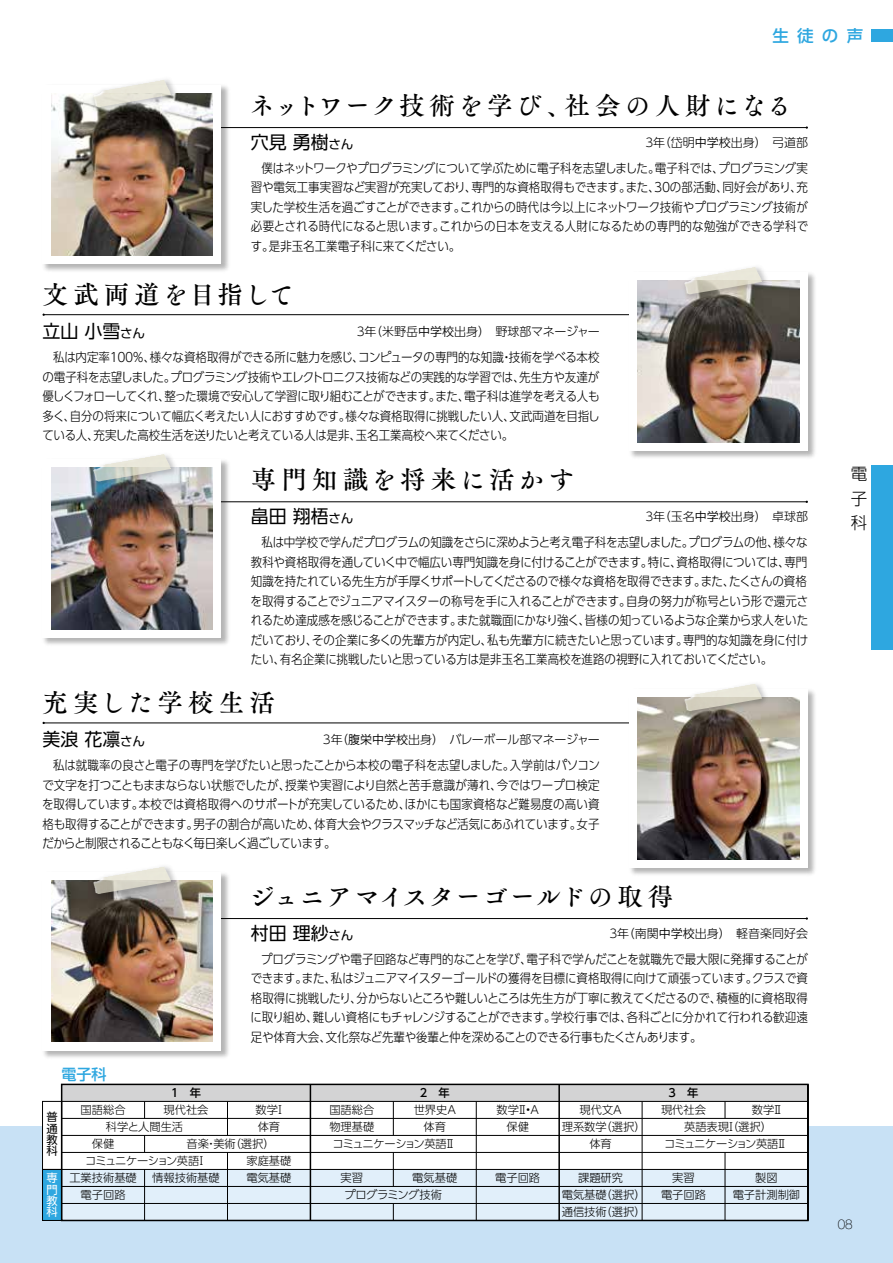
<style>
.page{position:relative;width:893px;height:1263px;background:#fff}
.page>*{position:absolute;margin:0;border:0;box-sizing:border-box;transform-origin:0 0}
.t1{font:25.5px "Tsuku A Old Min Pr 6 D";letter-spacing:.12em;color:#000}
.t2{font:25.5px "Tsuku A Old Min Pr 6 D";letter-spacing:.06em;color:#000}
.t3{font:25.5px "Tsuku A Old Min Pr 6 D";letter-spacing:.17em;color:#000}
.t4{font:25.5px "Tsuku A Old Min Pr 6 D";letter-spacing:.2em;color:#000}
.t5{font:18px "UD Shin Go Pro";color:#000}
.t6{font:500 16.5px "UD Shin Go Pro";color:#2ea7e0}
.t7{font:300 16.5px/24.8px "UD Shin Go Pro";color:#000;text-align:justify}
.t8{font:500 15px "UD Shin Go Pro";color:#2ea7e0}
.t9{font:100 13.5px "Helvetica Neue";color:#000}
.t10{font:300 12.75px/19.5px "UD Shin Go C Oniz Pr 6";color:#000;text-align:justify}
.t11{font:300 12px "UD Shin Go Pro";color:#000}
.t12{font:300 12px "UD Shin Go Pro";letter-spacing:-.025em;color:#000}
.t13{font:300 11.25px/17px "UD Shin Go Pro";color:#000;text-align:center}
.t14{font:300 11.25px/17px "UD Shin Go Pro";letter-spacing:-.035em;color:#000;text-align:center}
.t15{font:300 11.25px "UD Shin Go Pro";letter-spacing:-.075em;color:#000}
.t16{font:500 11.25px "UD Shin Go Pro";color:#000}
.t17{font:11.25px/11.2px "UD Shin Go Pro";color:#000;text-align:justify}
.t18{font:11.25px/11.2px "UD Shin Go Pro";color:#fff;text-align:justify}
.s1{font-size:12.6px}
.s2{font-family:"Koz Go Pr 6 N";font-weight:400}
</style>
<div class="page">
<div style="left:0;top:1127px;width:893px;height:136px;background:#c8e1f5"></div>
<hr style="left:44px;top:127px;width:763px;height:1px;background:#000">
<hr style="left:44px;top:314px;width:763px;height:1px;background:#000">
<hr style="left:44px;top:501px;width:763px;height:1px;background:#000">
<hr style="left:44px;top:918px;width:763px;height:1px;background:#000">
<hr style="left:44px;top:723px;width:763px;height:1px;background:#000">
<div style="left:43px;top:1169px;width:19px;height:51px;background:#2ea7e0"></div>
<div style="left:43px;top:1101px;width:19px;height:68px;background:#fff"></div>
<div style="left:62px;top:1169px;width:746px;height:51px;background:#e1effa"></div>
<div style="left:62px;top:1101px;width:746px;height:68px;background:#fff"></div>
<div style="left:62px;top:1084px;width:746px;height:17px;background:#d3d3d4"></div>
<img style="left:44px;top:85px;width:189px;height:186px">
<div style="left:43px;top:85px;width:178px;height:179px;background:#fff"></div>
<img style="left:51px;top:94px;width:162px;height:161px">
<img style="left:627px;top:273px;width:188px;height:185px">
<div style="left:629px;top:272px;width:179px;height:179px;background:#fff"></div>
<img style="left:638px;top:281px;width:161px;height:161px">
<img style="left:44px;top:460px;width:189px;height:185px">
<div style="left:43px;top:459px;width:178px;height:179px;background:#fff"></div>
<img style="left:51px;top:468px;width:162px;height:161px">
<img style="left:44px;top:873px;width:189px;height:185px">
<div style="left:43px;top:872px;width:178px;height:178px;background:#fff"></div>
<img style="left:51px;top:880px;width:162px;height:162px">
<img style="left:627px;top:690px;width:188px;height:185px">
<div style="left:629px;top:689px;width:179px;height:178px;background:#fff"></div>
<img style="left:638px;top:697px;width:161px;height:162px">
<div style="left:61px;top:1084px;width:748px;height:137px;border:2px solid #000"></div>
<hr style="left:62px;top:1203px;width:746px;height:1px;background:#000">
<hr style="left:62px;top:1186px;width:746px;height:1px;background:#000">
<hr style="left:62px;top:1169px;width:746px;height:1px;background:#000">
<hr style="left:62px;top:1152px;width:746px;height:1px;background:#000">
<hr style="left:62px;top:1135px;width:746px;height:1px;background:#000">
<hr style="left:62px;top:1118px;width:746px;height:1px;background:#000">
<hr style="left:62px;top:1101px;width:746px;height:1px;background:#000">
<hr style="left:310px;top:1084px;width:1px;height:136px;background:#000">
<hr style="left:227px;top:1101px;width:1px;height:34px;background:#000">
<svg style="left:144px;top:1136px;width:1px;height:16px"></svg>
<hr style="left:144px;top:1169px;width:1px;height:51px;background:#000">
<svg style="left:144px;top:1102px;width:1px;height:16px"></svg>
<hr style="left:227px;top:1152px;width:1px;height:68px;background:#000">
<hr style="left:558px;top:1084px;width:2px;height:136px;background:#000">
<hr style="left:393px;top:1152px;width:1px;height:34px;background:#000">
<svg style="left:393px;top:1204px;width:1px;height:16px"></svg>
<hr style="left:393px;top:1101px;width:1px;height:34px;background:#000">
<hr style="left:476px;top:1101px;width:1px;height:119px;background:#000">
<hr style="left:807px;top:1084px;width:2px;height:136px;background:#000">
<svg style="left:725px;top:1101px;width:1px;height:17px"></svg>
<hr style="left:642px;top:1101px;width:1px;height:119px;background:#000">
<hr style="left:725px;top:1152px;width:1px;height:68px;background:#000">
<div style="left:42px;top:1101px;width:20px;height:69px;border:1px solid #000"></div>
<div style="left:42px;top:1169px;width:20px;height:52px;border:1px solid #000"></div>
<div style="left:872px;top:465px;width:21px;height:185px;background:#2ea7e0"></div>
<div style="left:872px;top:30px;width:21px;height:12px;background:#2ea7e0"></div>
<img style="left:88px;top:79px;width:92px;height:38px">
<img style="left:93px;top:80px;width:78px;height:27px">
<img style="left:679px;top:270px;width:92px;height:33px">
<img style="left:684px;top:267px;width:78px;height:27px">
<img style="left:88px;top:458px;width:92px;height:32px">
<img style="left:93px;top:454px;width:78px;height:28px">
<img style="left:88px;top:870px;width:92px;height:33px">
<img style="left:93px;top:866px;width:78px;height:28px">
<img style="left:679px;top:688px;width:91px;height:32px">
<img style="left:684px;top:684px;width:78px;height:27px">
<p class="t6" style="left:772px;top:23px;width:92px">生徒の声</p>
<h1 class="t1" style="left:250px;top:82px;width:543px">ネットワーク技術を学び、社会の人財になる</h1>
<h2 class="t5" style="left:251px;top:127px;width:104px">穴見 勇樹<span class="s1">さん</span></h2>
<p class="t11" style="left:645px;top:132px;width:164px">3年（岱明<span class="s2">中学校</span>出身）　弓道部</p>
<p class="t10" style="left:251px;top:158px;width:559px;text-indent:11px">僕はネットワークやプログラミングについて学ぶために電子科を志望しました。電子科では、プログラミング実習や電気工事実習など実習が充実しており、専門的な資格取得もできます。また、３０の部活動、同好会があり、充実した学校生活を過ごすことができます。これからの時代は今以上にネットワーク技術やプログラミング技術が必要とされる時代になると思います。これからの日本を支える人財になるための専門的な勉強ができる学科です。是非玉名工業電子科に来てください。</p>
<h1 class="t1" style="left:43px;top:272px;width:253px">文武両道を目指して</h1>
<h2 class="t5" style="left:43px;top:316px;width:104px">立山 小雪<span class="s1">さん</span></h2>
<p class="t11" style="left:357px;top:322px;width:245px">3年（米野岳<span class="s2">中学校</span>出身）　野球部マネージャー</p>
<p class="t10" style="left:42px;top:347px;width:559px;text-indent:11px">私は内定率１００％、様々な資格取得ができる所に魅力を感じ、コンピュータの専門的な知識・技術を学べる本校の電子科を志望しました。プログラミング技術やエレクトロニクス技術などの実践的な学習では、先生方や友達が優しくフォローしてくれ、整った環境で安心して学習に取り組むことができます。また、電子科は進学を考える人も多く、自分の将来について幅広く考えたい人におすすめです。様々な資格取得に挑戦したい人、文武両道を目指している人、充実した高校生活を送りたいと考えている人は是非、玉名工業高校へ来てください。</p>
<h1 class="t3" style="left:251px;top:457px;width:325px">専門知識を将来に活かす</h1>
<h2 class="t5" style="left:251px;top:501px;width:104px">畠田 翔梧<span class="s1">さん</span></h2>
<p class="t11" style="left:645px;top:507px;width:164px">3年（玉名<span class="s2">中学校</span>出身）　卓球部</p>
<p class="t10" style="left:251px;top:532px;width:559px;text-indent:11px">私は中学校で学んだプログラムの知識をさらに深めようと考え電子科を志望しました。プログラムの他、様々な教科や資格取得を通していく中で幅広い専門知識を身に付けることができます。特に、資格取得については、専門知識を持たれている先生方が手厚くサポートしてくださるので様々な資格を取得できます。また、たくさんの資格を取得することでジュニアマイスターの称号を手に入れることができます。自身の努力が称号という形で還元されるため達成感を感じることができます。また就職面にかなり強く、皆様の知っているような企業から求人をいただいており、その企業に多くの先輩方が内定し、私も先輩方に続きたいと思っています。専門的な知識を身に付けたい、有名企業に挑戦したいと思っている方は是非玉名工業高校を進路の視野に入れておいてください。</p>
<h1 class="t4" style="left:43px;top:680px;width:234px">充実した学校生活</h1>
<h2 class="t5" style="left:43px;top:725px;width:104px">美浪 花凛<span class="s1">さん</span></h2>
<p class="t12" style="left:323px;top:730px;width:278px">3年（<span class="s2">腹栄中学校</span>出身）　バレーボール部マネージャー</p>
<p class="t10" style="left:42px;top:755px;width:559px;text-indent:11px">私は就職率の良さと電子の専門を学びたいと思ったことから本校の電子科を志望しました。入学前はパソコンで文字を打つこともままならない状態でしたが、授業や実習により自然と苦手意識が薄れ、今ではワープロ検定を取得しています。本校では資格取得へのサポートが充実しているため、ほかにも国家資格など難易度の高い資格も取得することができます。男子の割合が高いため、体育大会やクラスマッチなど活気にあふれています。女子だからと制限されることもなく毎日楽しく過ごしています。</p>
<h1 class="t2" style="left:249px;top:873px;width:426px">ジュニアマイスターゴールドの取得</h1>
<h2 class="t5" style="left:251px;top:918px;width:104px">村田 理紗<span class="s1">さん</span></h2>
<p class="t11" style="left:609px;top:923px;width:200px">3年（南関<span class="s2">中学校</span>出身）　軽音楽同好会</p>
<p class="t8" style="left:62px;top:1062px;width:46px">電子科</p>
<p class="t16" style="left:171px;top:1084px;width:31px">1　年</p>
<p class="t10" style="left:251px;top:948px;width:559px;text-indent:11px">プログラミングや電子回路など専門的なことを学び、電子科で学んだことを就職先で最大限に発揮することができます。また、私はジュニアマイスターゴールドの獲得を目標に資格取得に向けて頑張っています。クラスで資格取得に挑戦したり、分からないところや難しいところは先生方が丁寧に教えてくださるので、積極的に資格取得に取り組め、難しい資格にもチャレンジすることができます。学校行事では、各科ごとに分かれて行われる歓迎遠足や体育大会、文化祭など先輩や後輩と仲を深めることのできる行事もたくさんあります。</p>
<p class="t16" style="left:420px;top:1084px;width:31px">2　年</p>
<p class="t16" style="left:669px;top:1084px;width:31px">3　年</p>
<p class="t17" style="left:46px;top:1111px;width:12px">普通教科</p>
<p class="t18" style="left:46px;top:1172px;width:12px">専門教科</p>
<p class="t13" style="left:256px;top:1101px;width:32px;text-align:left">数学Ⅰ体育</p>
<p class="t13" style="left:246px;top:1152px;width:46px;text-align:left">家庭基礎電気基礎</p>
<p class="t13" style="left:81px;top:1101px;width:46px">国語総合</p>
<p class="t13" style="left:92px;top:1135px;width:24px">保健</p>
<p class="t13" style="left:69px;top:1169px;width:69px">工業技術基礎電子回路</p>
<p class="t13" style="left:164px;top:1101px;width:47px">現代社会</p>
<p class="t13" style="left:106px;top:1118px;width:79px">科学と人間生活</p>
<p class="t15" style="left:85px;top:1152px;width:123px">コミュニケーション英語Ⅰ</p>
<p class="t13" style="left:186px;top:1135px;width:90px">音楽・美術（選択）</p>
<p class="t13" style="left:152px;top:1169px;width:69px">情報技術基礎</p>
<p class="t13" style="left:329px;top:1101px;width:46px;text-align:left">国語総合物理基礎</p>
<p class="t13" style="left:414px;top:1101px;width:45px">世界史Ａ体育</p>
<p class="t15" style="left:333px;top:1135px;width:125px">コミュニケーション英語Ⅱ</p>
<p class="t14" style="left:344px;top:1186px;width:99px">プログラミング技術</p>
<p class="t13" style="left:412px;top:1169px;width:46px">電気基礎</p>
<p class="t13" style="left:341px;top:1169px;width:24px">実習</p>
<p class="t13" style="left:496px;top:1101px;width:44px">数学Ⅱ•A保健</p>
<p class="t13" style="left:495px;top:1169px;width:46px">電子回路</p>
<p class="t13" style="left:562px;top:1101px;width:85px">現代文Ａ<br>理系数学（選択）体育</p>
<p class="t13" style="left:562px;top:1169px;width:85px">課題研究<br>電気基礎（選択）通信技術（選択）</p>
<p class="t13" style="left:661px;top:1101px;width:46px">現代社会</p>
<p class="t13" style="left:752px;top:1101px;width:33px">数学Ⅱ</p>
<p class="t14" style="left:664px;top:1118px;width:125px">英語表現Ⅰ（選択）<br>コミュニケーション英語Ⅱ</p>
<p class="t13" style="left:661px;top:1169px;width:46px">実習<br>電子回路</p>
<p class="t13" style="left:733px;top:1169px;width:69px">製図<br>電子計測制御</p>
<p class="t7" style="left:851px;top:461px;width:17px">電子科</p>
<p class="t9" style="left:838px;top:1214px;width:17px">08</p>
</div>
